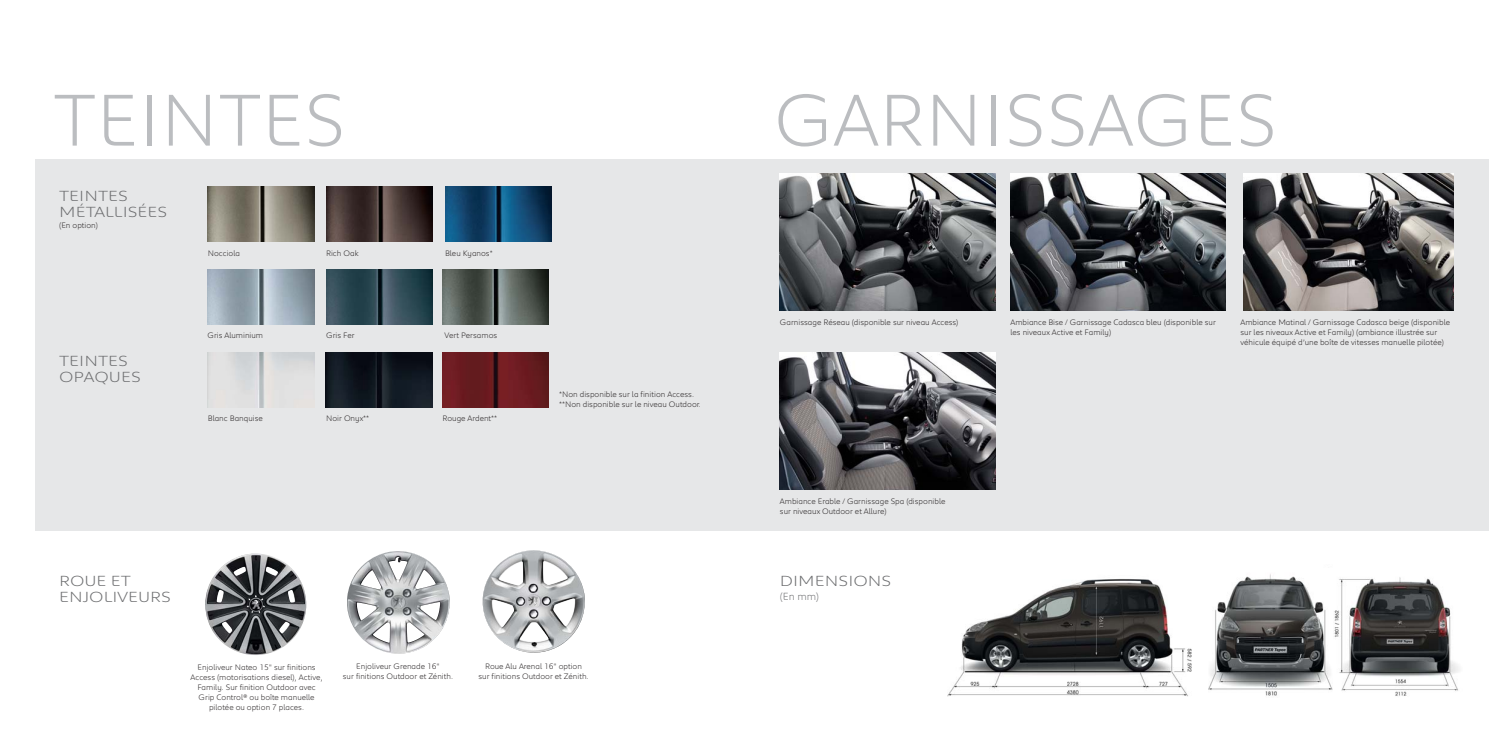
<style>
.page{position:relative;width:1489px;height:745px;background:#fff}
.page>*{position:absolute;margin:0;border:0;box-sizing:border-box;transform-origin:0 0}
.t1{font:300 75px "Peugeot";color:#bbbdc0}
.t2{font:300 15px/16.2px "Peugeot Expanded";color:#6d6e70}
.t3{font:300 10.62px "Peugeot";color:#6d6e70}
.t4{font:300 8.12px/10px "Peugeot";color:#231f20}
</style>
<div class="page">
<div style="left:35px;top:159px;width:1453px;height:371px;background:#e6e7e8"></div>
<img style="left:1332px;top:577px;width:127px;height:119px">
<img style="left:947px;top:579px;width:245px;height:118px">
<img style="left:1208px;top:574px;width:124px;height:122px">
<img style="left:780px;top:173px;width:215px;height:137px">
<img style="left:1010px;top:173px;width:215px;height:137px">
<img style="left:1243px;top:173px;width:210px;height:137px">
<img style="left:780px;top:352px;width:215px;height:137px">
<img style="left:442px;top:352px;width:106px;height:55px">
<img style="left:208px;top:352px;width:107px;height:55px">
<img style="left:326px;top:352px;width:106px;height:55px">
<img style="left:445px;top:187px;width:106px;height:55px">
<img style="left:326px;top:269px;width:106px;height:55px">
<img style="left:208px;top:187px;width:107px;height:55px">
<img style="left:326px;top:187px;width:106px;height:55px">
<img style="left:208px;top:269px;width:107px;height:55px">
<img style="left:442px;top:269px;width:106px;height:55px">
<img style="left:482px;top:550px;width:103px;height:103px">
<svg style="left:395px;top:556px;width:12px;height:6px"></svg>
<img style="left:205px;top:553px;width:101px;height:101px">
<h1 class="t1" style="left:53px;top:92px;width:294px">TEINTES</h1>
<h1 class="t1" style="left:773px;top:92px;width:505px">GARNISSAGES</h1>
<h2 class="t2" style="left:59px;top:187px;width:110px">TEINTES<br>MÉTALLISÉES</h2>
<p class="t4" style="left:59px;top:221px;width:40px">(En option)</p>
<h2 class="t2" style="left:59px;top:352px;width:83px">TEINTES<br>OPAQUES</h2>
<p class="t4" style="left:208px;top:248px;width:34px">Nocciola</p>
<p class="t4" style="left:326px;top:248px;width:34px">Rich Oak</p>
<p class="t4" style="left:445px;top:248px;width:49px">Bleu Kyanos*</p>
<p class="t4" style="left:207px;top:331px;width:57px">Gris Aluminium</p>
<p class="t4" style="left:326px;top:331px;width:30px">Gris Fer</p>
<p class="t4" style="left:444px;top:331px;width:54px">Vert Persamos</p>
<p class="t4" style="left:208px;top:413px;width:57px">Blanc Banquise</p>
<p class="t4" style="left:326px;top:413px;width:45px">Noir Onyx**</p>
<p class="t4" style="left:442px;top:413px;width:56px">Rouge Ardent**</p>
<p class="t4" style="left:559px;top:389px;width:143px">*Non disponible sur la finition Access. **Non disponible sur le niveau Outdoor.</p>
<p class="t4" style="left:780px;top:317px;width:180px">Garnissage Réseau (disponible sur niveau Access)</p>
<p class="t4" style="left:1010px;top:317px;width:207px">Ambiance Bise / Garnissage Cadasca bleu (disponible sur les niveaux Active et Family)</p>
<p class="t4" style="left:1240px;top:317px;width:211px">Ambiance Matinal / Garnissage Cadasca beige (disponible sur les niveaux Active et Family) (ambiance illustrée sur véhicule équipé d’une boîte de vitesses manuelle pilotée)</p>
<p class="t4" style="left:780px;top:496px;width:167px">Ambiance Erable / Garnissage Spa (disponible sur niveaux Outdoor et Allure)</p>
<h2 class="t2" style="left:59px;top:572px;width:113px">ROUE ET<br>ENJOLIVEURS</h2>
<h2 class="t2" style="left:780px;top:572px;width:113px">DIMENSIONS</h2>
<h3 class="t3" style="left:780px;top:592px;width:41px">(En mm)</h3>
<p class="t4" style="left:190px;top:662px;width:134px;text-align:center">Enjoliveur Nateo 15" sur finitions Access (motorisations diesel), Active, Family. Sur finition Outdoor avec Grip Control® ou boîte manuelle pilotée ou option 7 places.</p>
<p class="t4" style="left:343px;top:661px;width:112px;text-align:center">Enjoliveur Grenade 16"<br>sur finitions Outdoor et Zénith.</p>
<p class="t4" style="left:478px;top:661px;width:112px;text-align:center">Roue Alu Arenal 16" option<br>sur finitions Outdoor et Zénith.</p>
</div>
